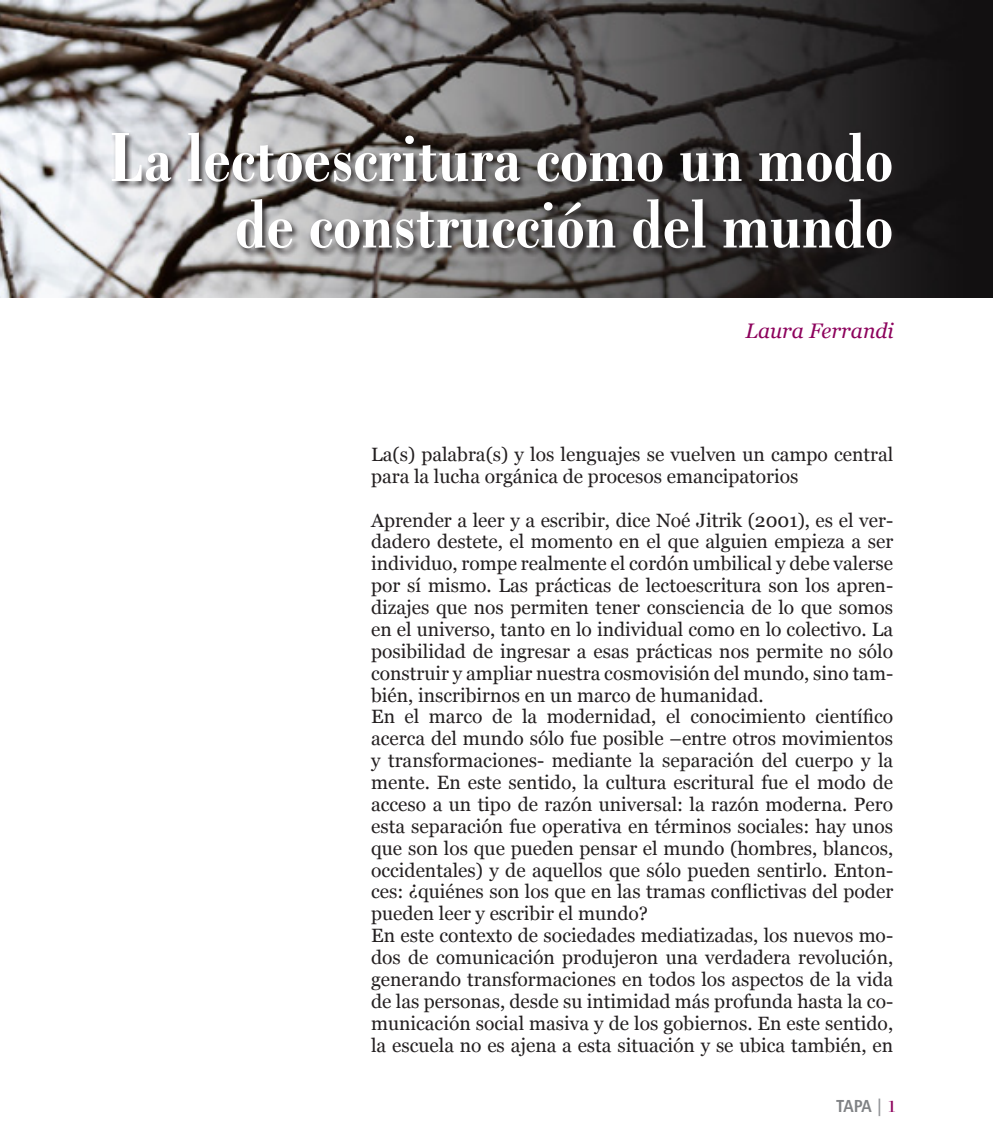
<style>
.page{position:relative;width:993px;height:1141px;background:#fff}
.page>*{position:absolute;margin:0;border:0;box-sizing:border-box;transform-origin:0 0}
.t1{font:700 condensed 73.5px "Bodoni BT";color:#fff}
.t2{font:italic 21px "Georgia";color:#8d035d}
.t3{font:19.25px/21.9px "Georgia";color:#231f20;text-align:justify}
.t4{font:17.5px "Humanist 777 BT Bold Condensed B";color:#808285}
.s1{font-family:"Bodoni BT";font-weight:700;font-stretch:condensed;color:#939598}
.s2{font-family:"Bodoni BT";color:#8d035d}
</style>
<div class="page">
<img style="left:0;top:0;width:992px;height:298px">
<div style="left:110px;top:130px;width:789px;height:127px;background:#231f20;opacity:.9"></div>
<p class="t1" style="left:110px;top:113px;width:784px">La lectoescritura como un modo</p>
<p class="t1" style="left:235px;top:180px;width:659px">de construcción del mundo</p>
<p class="t2" style="left:745px;top:317px;width:150px">Laura Ferrandi</p>
<p class="t3" style="left:371px;top:444px;width:523px">La(s) palabra(s) y los lenguajes se vuelven un campo central para la lucha orgánica de procesos emancipatorios</p>
<p class="t3" style="left:371px;top:509px;width:523px">Aprender a leer y a escribir, dice Noé Jitrik (2001), es el ver&shy;dadero destete, el momento en el que alguien empieza a ser individuo, rompe realmente el cordón umbilical y debe valerse por sí mismo. Las prácticas de lectoescritura son los apren&shy;dizajes que nos permiten tener consciencia de lo que somos en el universo, tanto en lo individual como en lo colectivo. La posibilidad de ingresar a esas prácticas nos permite no sólo construir y ampliar nuestra cosmovisión del mundo, sino tam&shy;bién, inscribirnos en un marco de humanidad.</p>
<p class="t3" style="left:371px;top:706px;width:523px">En el marco de la modernidad, el conocimiento científico acerca del mundo sólo fue posible –entre otros movimientos y transformaciones- mediante la separación del cuerpo y la mente. En este sentido, la cultura escritural fue el modo de acceso a un tipo de razón universal: la razón moderna. Pero esta separación fue operativa en términos sociales: hay unos que son los que pueden pensar el mundo (hombres, blancos, occidentales) y de aquellos que sólo pueden sentirlo. Enton&shy;ces: ¿quiénes son los que en las tramas conflictivas del poder pueden leer y escribir el mundo?</p>
<p class="t3" style="left:371px;top:925px;width:523px">En este contexto de sociedades mediatizadas, los nuevos mo&shy;dos de comunicación produjeron una verdadera revolución, generando transformaciones en todos los aspectos de la vida de las personas, desde su intimidad más profunda hasta la co&shy;municación social masiva y de los gobiernos. En este sentido, la escuela no es ajena a esta situación y se ubica también, en</p>
<p class="t4" style="left:836px;top:1095px;width:61px">TAPA <span class="s1">|</span> <span class="s2">1</span></p>
</div>
